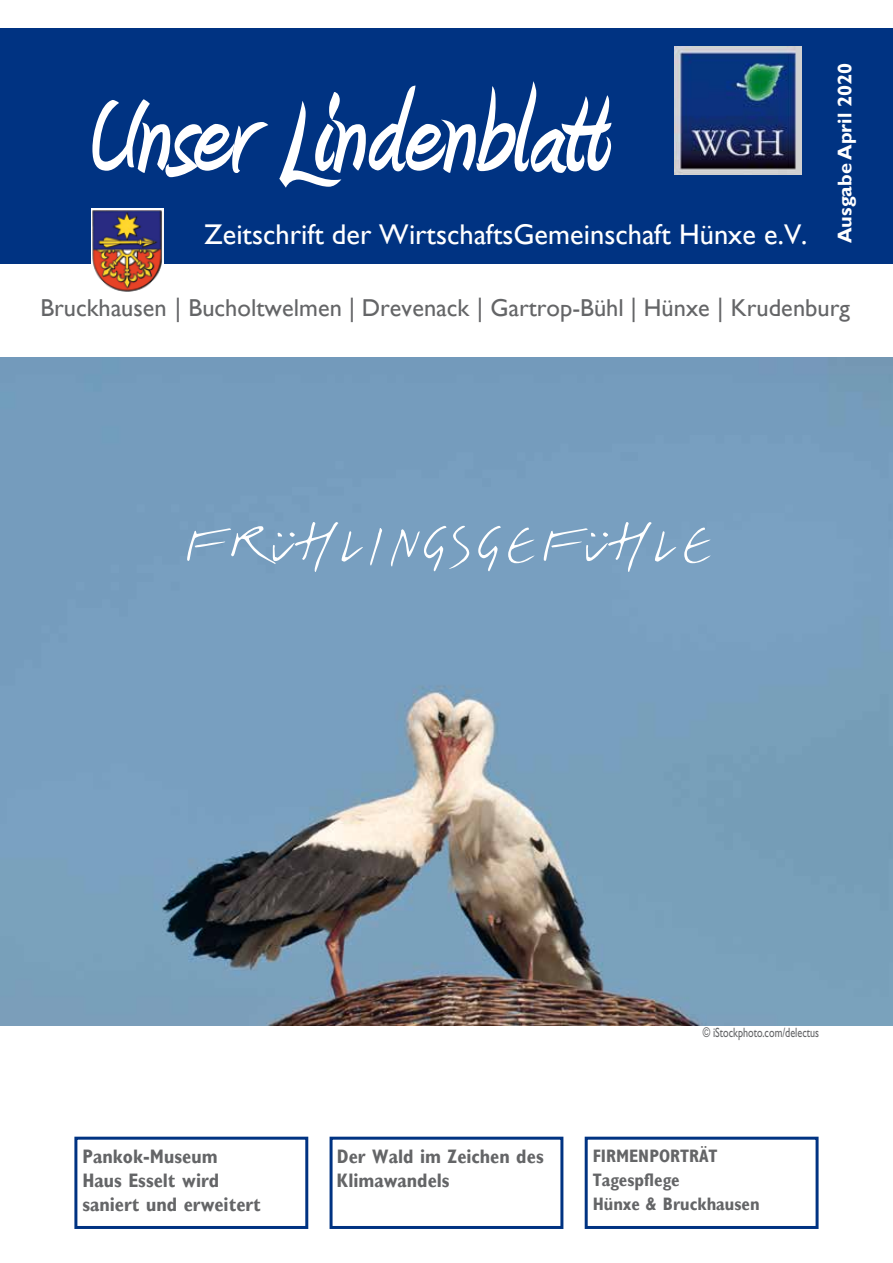
<style>
.page{position:relative;width:893px;height:1263px;background:#fff}
.page>*{position:absolute;margin:0;border:0;box-sizing:border-box;transform-origin:0 0}
.t1{font:700 138px "Amienne";color:#fff}
.t2{font:51px "Belle LT Pro";color:#fff}
.t3{font:28.5px "Gill Sans";color:#fff}
.t4{font:24.45px "Gill Sans";color:#646567}
.t5{font:700 19.95px "Gill Sans";color:#fff}
.t6{font:700 condensed 19.5px/24px "Gill Sans";color:#646567}
.t7{font:700 condensed 18px/24px "Gill Sans";color:#646567}
.t8{font:13.5px "Gill Sans Cn";color:#646567}
</style>
<div class="page">
<img style="left:0;top:357px;width:893px;height:668px">
<div style="left:0;top:28px;width:893px;height:235px;background:#003382"></div>
<img style="left:91px;top:208px;width:73px;height:84px">
<div style="left:330px;top:1137px;width:233px;height:92px;border:3px solid #003382"></div>
<div style="left:585px;top:1137px;width:234px;height:92px;border:3px solid #003382"></div>
<div style="left:74px;top:1137px;width:234px;height:92px;border:3px solid #003382"></div>
<img style="left:674px;top:47px;width:127px;height:127px">
<h1 class="t1" style="left:83px;top:74px;width:530px">Unser Lindenblatt</h1>
<h3 class="t3" style="left:204px;top:217px;width:605px">Zeitschrift der WirtschaftsGemeinschaft Hünxe e.V.</h3>
<p class="t5" style="left:833px;top:243px;width:181px;rotate:-90deg">Ausgabe April 2020</p>
<p class="t4" style="left:40px;top:293px;width:811px">Bruckhausen | Bucholtwelmen | Drevenack | Gartrop-Bühl | Hünxe | Krudenburg</p>
<h2 class="t2" style="left:183px;top:510px;width:534px">FRÜHLINGSGEFÜHLE</h2>
<p class="t6" style="left:82px;top:1145px;width:180px">Pankok-Museum<br>Haus Esselt wird saniert und erweitert</p>
<p class="t8" style="left:703px;top:1025px;width:118px">© iStockphoto.com/delectus</p>
<p class="t6" style="left:337px;top:1145px;width:208px">Der Wald im Zeichen des<br>Klimawandels</p>
<p class="t7" style="left:593px;top:1144px;width:168px">firmenporträt<br>Tagespflege<br>Hünxe &amp; Bruckhausen</p>
</div>
